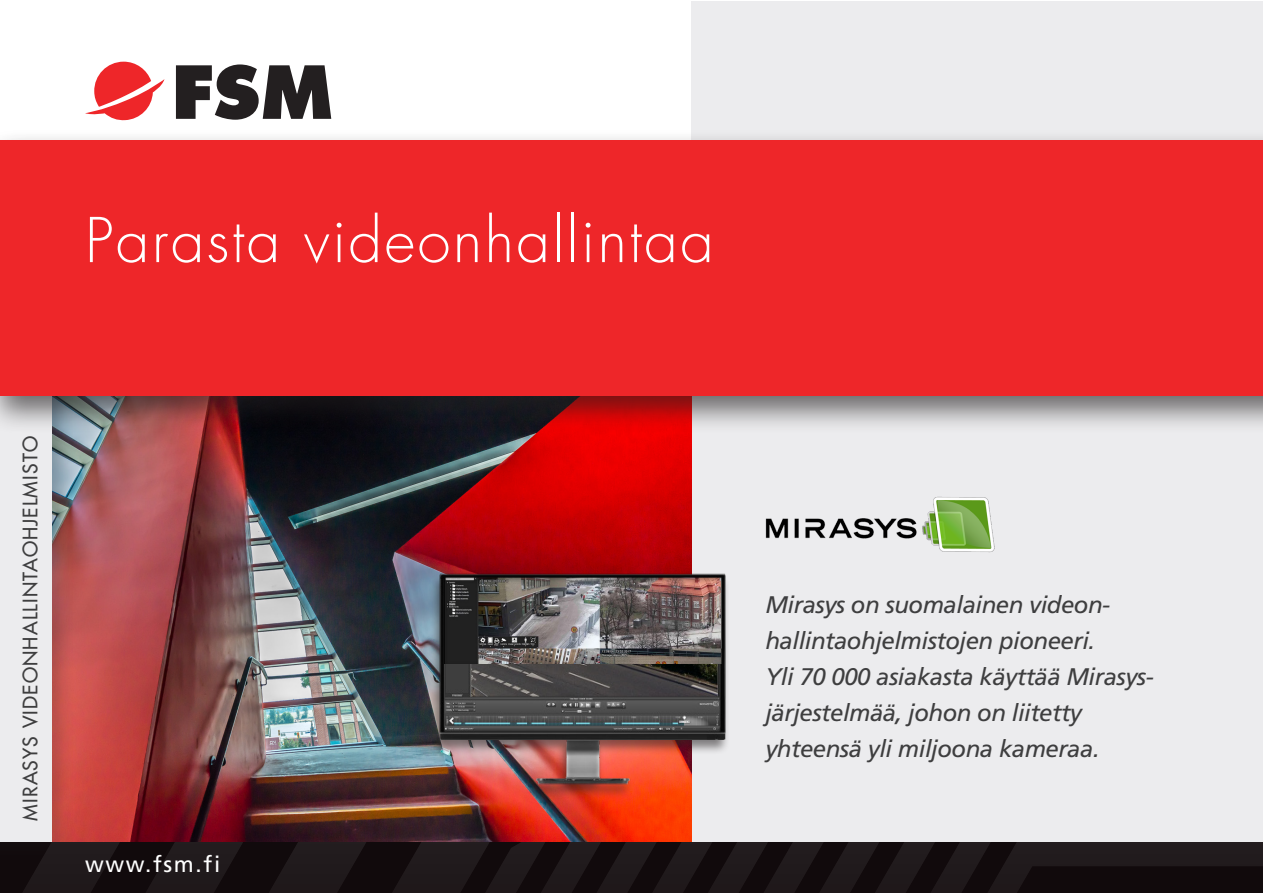
<style>
.page{position:relative;width:1263px;height:893px;background:#fff}
.page>*{position:absolute;margin:0;border:0;box-sizing:border-box;transform-origin:0 0}
.t1{font:300 60px "Futura Std";letter-spacing:.04em;color:#fff}
.t2{font:italic 24px/36px "Frutiger LT Std";letter-spacing:-.02em;color:#3e3e3f}
.t3{font:22.5px "Frutiger LT Std";letter-spacing:.075em;color:#fff}
.t4{font:500 19.5px "Futura Std";letter-spacing:.06em;color:#3e3e3f}
</style>
<div class="page">
<div style="left:692px;top:1px;width:571px;height:892px;background:#ececee"></div>
<svg style="left:0;top:842px;width:1263px;height:51px;background:#191214"></svg>
<svg style="left:85px;top:62px;width:79px;height:59px"></svg>
<svg style="left:176px;top:64px;width:155px;height:56px"></svg>
<img style="left:75px;top:434px;width:617px;height:408px">
<div style="left:0;top:164px;width:75px;height:700px;background:#231f20;opacity:.2"></div>
<div style="left:0;top:170px;width:51px;height:672px;background:#ececee"></div>
<div style="left:0;top:130px;width:1263px;height:304px;background:#231f20;opacity:.64"></div>
<div style="left:0;top:140px;width:1263px;height:255px;background:#ee2629"></div>
<img style="left:805px;top:496px;width:190px;height:57px">
<div style="left:429px;top:574px;width:301px;height:226px;background:#231f20;opacity:.54"></div>
<img style="left:368px;top:458px;width:431px;height:326px">
<div style="left:443px;top:547px;width:279px;height:117px;background:#231f20;opacity:.46"></div>
<p class="t1" style="left:85px;top:204px;width:630px">Parasta videonhallintaa</p>
<p class="t4" style="left:18px;top:821px;width:386px;rotate:-90deg">MIRASYS VIDEONHALLINTAOHJELMISTO</p>
<p class="t3" style="left:85px;top:850px;width:137px">www.fsm.fi</p>
<p class="t2" style="left:765px;top:587px;width:390px">Mirasys on suomalainen videon&shy;hallintaohjelmistojen pioneeri.<br>Yli 70 000 asiakasta käyttää Mirasys&shy;järjestelmää, johon on liitetty yhteensä yli miljoona kameraa.</p>
</div>
